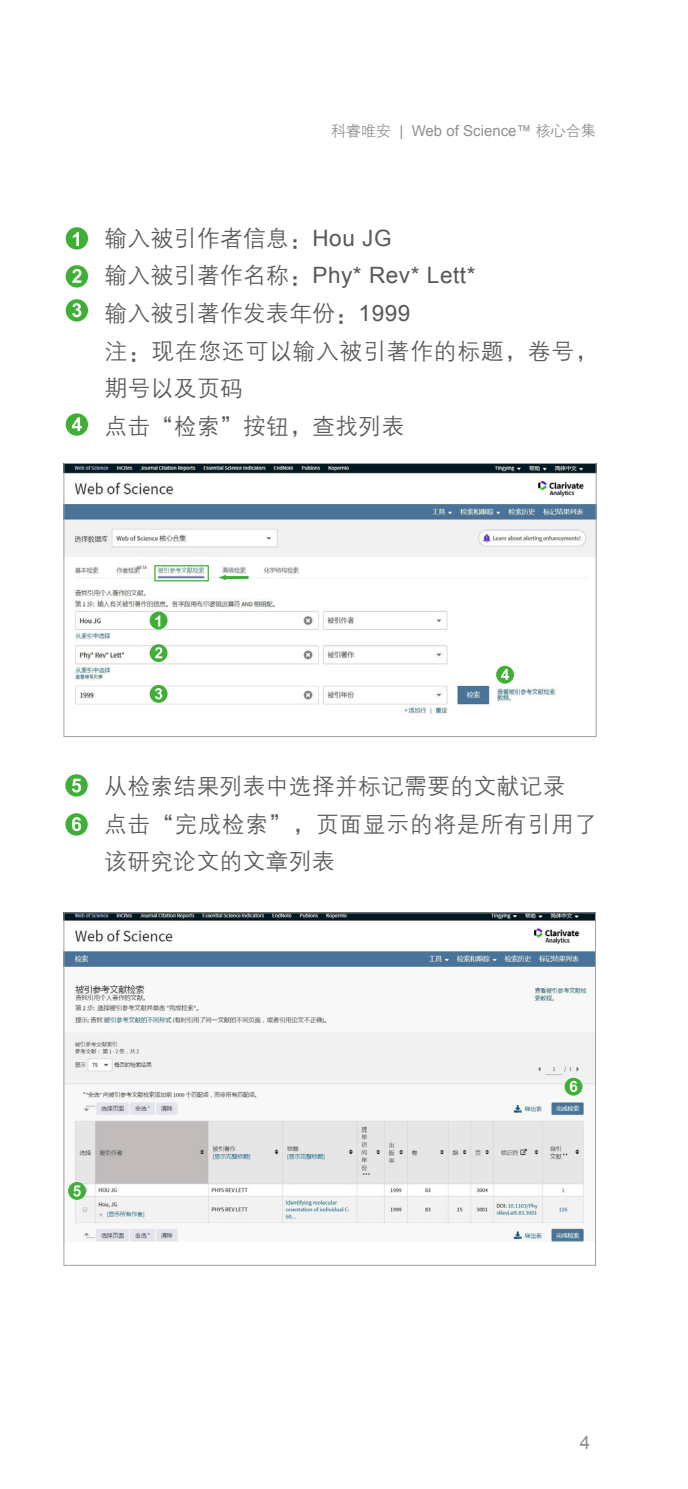
<style>
.page{position:relative;width:688px;height:1489px;background:#fff}
.page>*{position:absolute;margin:0;border:0;box-sizing:border-box;transform-origin:0 0}
.t1{font:22.5px/37.5px "FZZDXJW GB1 0";letter-spacing:.025em;color:#595757}
.t2{font:22.5px "Arial";letter-spacing:.025em;color:#595757}
.t3{font:18.75px "Arial";color:#909090}
.t4{font:15px "Arial";color:#909090}
.s1{font-family:"FZZDXJW GB1 0"}
.s2{font-family:"Arial"}
</style>
<div class="page">
<img style="left:66px;top:465px;width:528px;height:249px">
<div style="left:64px;top:463px;width:532px;height:274px;border:1px solid #9fa0a0"></div>
<div style="left:66px;top:227px;width:22px;height:22px;background:#3faf36;border-radius:50%"></div>
<svg style="left:73px;top:232px;width:6px;height:14px"></svg>
<div style="left:66px;top:265px;width:22px;height:22px;background:#3faf36;border-radius:50%"></div>
<svg style="left:72px;top:269px;width:9px;height:14px"></svg>
<div style="left:66px;top:299px;width:22px;height:22px;background:#3faf36;border-radius:50%"></div>
<svg style="left:72px;top:303px;width:9px;height:14px"></svg>
<div style="left:66px;top:413px;width:22px;height:22px;background:#3faf36;border-radius:50%"></div>
<svg style="left:72px;top:417px;width:10px;height:14px"></svg>
<div style="left:150px;top:611px;width:17px;height:18px;background:#3faf36;border-radius:50%"></div>
<svg style="left:155px;top:615px;width:5px;height:11px"></svg>
<div style="left:150px;top:644px;width:17px;height:18px;background:#3faf36;border-radius:50%"></div>
<svg style="left:155px;top:647px;width:7px;height:11px"></svg>
<div style="left:150px;top:685px;width:17px;height:17px;background:#3faf36;border-radius:50%"></div>
<svg style="left:155px;top:688px;width:7px;height:11px"></svg>
<div style="left:496px;top:665px;width:18px;height:18px;background:#3faf36;border-radius:50%"></div>
<svg style="left:501px;top:669px;width:8px;height:11px"></svg>
<div style="left:154px;top:565px;width:55px;height:16px;border:1px solid #3faf36"></div>
<div style="left:65px;top:774px;width:23px;height:22px;background:#3faf36;border-radius:50%"></div>
<svg style="left:72px;top:778px;width:9px;height:14px"></svg>
<div style="left:65px;top:813px;width:23px;height:22px;background:#3faf36;border-radius:50%"></div>
<svg style="left:72px;top:817px;width:9px;height:14px"></svg>
<img style="left:66px;top:914px;width:527px;height:326px">
<svg style="left:68px;top:1181px;width:18px;height:18px"></svg>
<svg style="left:73px;top:1185px;width:8px;height:11px"></svg>
<svg style="left:564px;top:1077px;width:18px;height:18px"></svg>
<svg style="left:569px;top:1080px;width:8px;height:11px"></svg>
<svg style="left:216px;top:574px;width:33px;height:7px"></svg>
<p class="t4" style="left:331px;top:121px;width:266px"><span class="s1">科睿唯安</span> | Web of Science™ <span class="s1">核心合集</span></p>
<p class="t1" style="left:105px;top:220px;width:288px">输入被引作者信息：<span class="s2">Hou JG</span></p>
<p class="t2" style="left:105px;top:261px;width:372px"><span class="s1">输入被引著作名称：</span>Phy* Rev* Lett*</p>
<p class="t1" style="left:105px;top:295px;width:494px">输入被引著作发表年份：<span class="s2">1999<br></span>注：现在您还可以输入被引著作的标题，卷号，期号以及页码<br>点击“检索”按钮，查找列表</p>
<p class="t1" style="left:104px;top:768px;width:494px">从检索结果列表中选择并标记需要的文献记录<br>点击“完成检索”，页面显示的将是所有引用了该研究论文的文章列表</p>
<p class="t3" style="left:579px;top:1429px;width:12px">4</p>
</div>
